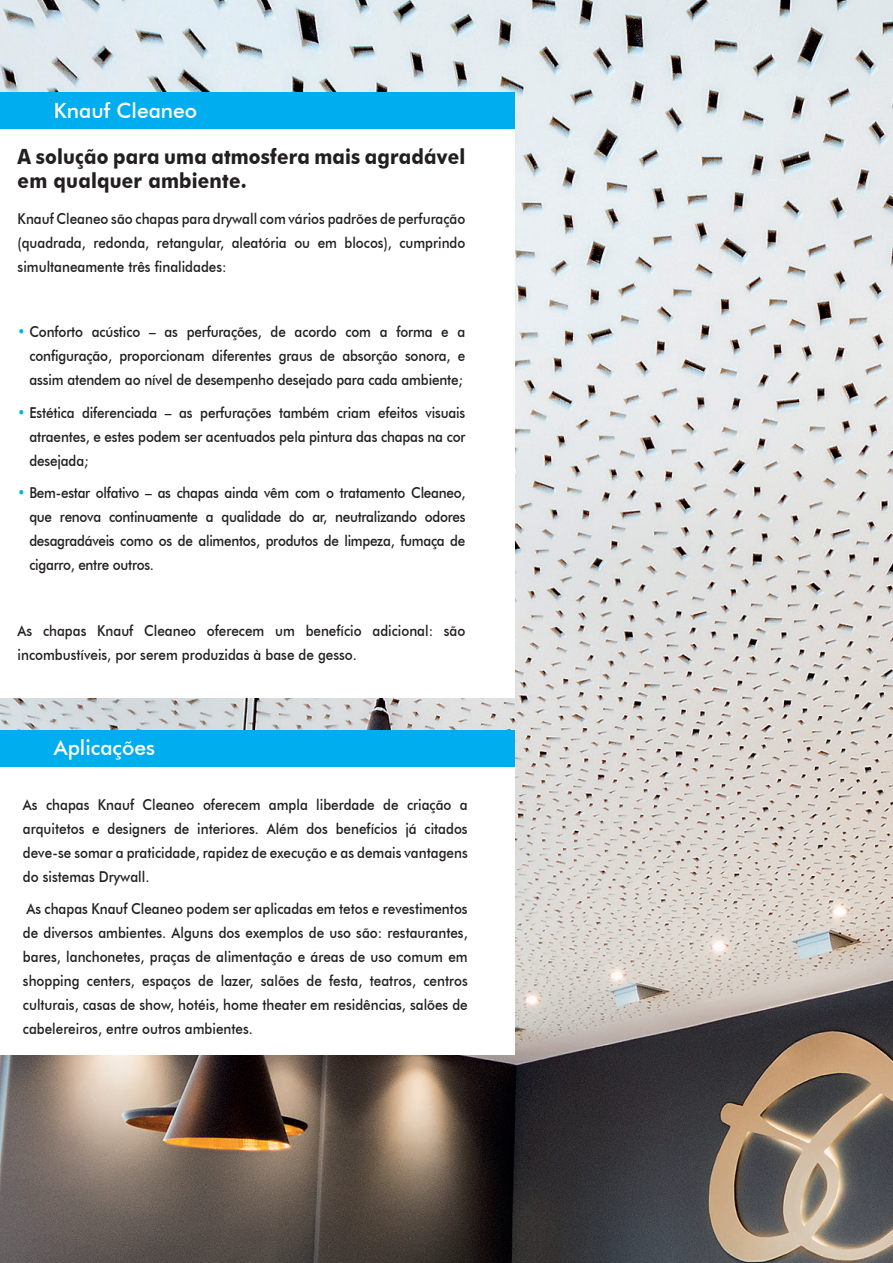
<style>
.page{position:relative;width:893px;height:1263px;background:#fff}
.page>*{position:absolute;margin:0;border:0;box-sizing:border-box;transform-origin:0 0}
.t1{font:700 21px/24px "Futura BT";letter-spacing:.01em;color:#231f20;scale:.9 1}
.t2{font:500 21px "Futura BT";color:#fff}
.t3{font:500 15px/24px "Futura BT";color:#231f20;text-align:justify;scale:.9 1}
.s1{color:#00aeef}
</style>
<div class="page">
<img style="left:0;top:0;width:893px;height:1263px">
<div style="left:0;top:122px;width:514px;height:575px;background:#fff"></div>
<div style="left:0;top:92px;width:514px;height:37px;background:#00aeef"></div>
<hr style="left:892px;top:126px;width:1px;height:312px;background:#fff">
<div style="left:0;top:730px;width:515px;height:324px;background:#fff"></div>
<div style="left:0;top:730px;width:514px;height:37px;background:#00aeef"></div>
<h1 class="t2" style="left:54px;top:97px;width:145px">Knauf Cleaneo</h1>
<h1 class="t1" style="left:18px;top:144px;width:499px">A solução para uma atmosfera mais agradável em qualquer ambiente.</h1>
<p class="t3" style="left:18px;top:207px;width:499px">Knauf Cleaneo são chapas para drywall com vários padrões de perfuração (quadrada, redonda, retangular, aleatória ou em blocos), cumprindo simultaneamente três finalidades:</p>
<p class="t3" style="left:29px;top:320px;width:486px;text-indent:-12px"><span class="s1">•</span> Conforto acústico – as perfurações, de acordo com a forma e a configuração, proporcionam diferentes graus de absorção sonora, e assim atendem ao nível de desempenho desejado para cada ambiente;</p>
<p class="t3" style="left:29px;top:400px;width:486px;text-indent:-12px"><span class="s1">•</span> Estética diferenciada – as perfurações também criam efeitos visuais atraentes, e estes podem ser acentuados pela pintura das chapas na cor desejada;</p>
<p class="t3" style="left:29px;top:481px;width:486px;text-indent:-12px"><span class="s1">•</span> Bem-estar olfativo – as chapas ainda vêm com o tratamento Cleaneo, que renova continuamente a qualidade do ar, neutralizando odores desagradáveis como os de alimentos, produtos de limpeza, fumaça de cigarro, entre outros.</p>
<p class="t3" style="left:18px;top:618px;width:499px">As chapas Knauf Cleaneo oferecem um benefício adicional: são incombustíveis, por serem produzidas à base de gesso.</p>
<h1 class="t2" style="left:54px;top:734px;width:103px">Aplicações</h1>
<p class="t3" style="left:23px;top:792px;width:496px">As chapas Knauf Cleaneo oferecem ampla liberdade de criação a arquitetos e designers de interiores. Além dos benefícios já citados deve-se somar a praticidade, rapidez de execução e as demais vantagens do sistemas Drywall.</p>
<p class="t3" style="left:23px;top:897px;width:496px">As chapas Knauf Cleaneo podem ser aplicadas em tetos e revestimentos de diversos ambientes. Alguns dos exemplos de uso são: restaurantes, bares, lanchonetes, praças de alimentação e áreas de uso comum em shopping centers, espaços de lazer, salões de festa, teatros, centros culturais, casas de show, hotéis, home theater em residências, salões de cabelereiros, entre outros ambientes.</p>
</div>
